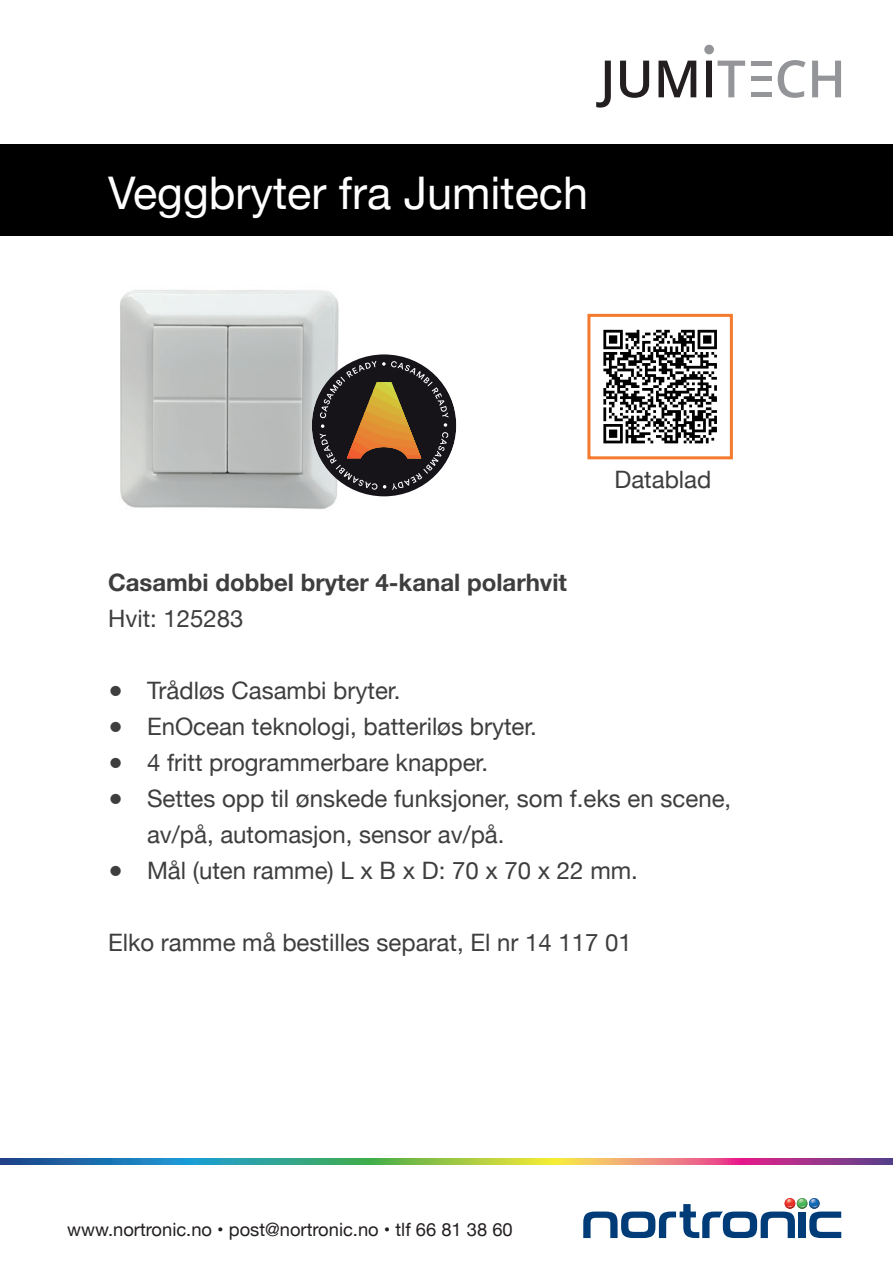
<style>
.page{position:relative;width:893px;height:1276px;background:#fff}
.page>*{position:absolute;margin:0;border:0;box-sizing:border-box;transform-origin:0 0}
.t1{font:45px "Helvetica Neue";color:#fff}
.t2{font:24px/36px "Helvetica Neue";color:#3e3e3f}
.t3{font:700 24px "Helvetica Neue";color:#3e3e3f}
.t4{font:18.3px "Helvetica Neue";color:#231f20}
</style>
<div class="page">
<svg style="left:583px;top:1198px;width:258px;height:40px"></svg>
<svg style="left:0;top:1158px;width:893px;height:6px;background:#7e897f"></svg>
<svg style="left:778px;top:60px;width:63px;height:38px"></svg>
<svg style="left:718px;top:61px;width:27px;height:36px"></svg>
<svg style="left:596px;top:61px;width:116px;height:47px"></svg>
<div style="left:704px;top:45px;width:10px;height:9px;background:#939598;border-radius:50%"></div>
<div style="left:751px;top:92px;width:21px;height:5px;background:#939598"></div>
<div style="left:751px;top:76px;width:21px;height:5px;background:#939598"></div>
<div style="left:751px;top:61px;width:21px;height:5px;background:#939598"></div>
<div style="left:0;top:145px;width:893px;height:91px;background:#000"></div>
<svg style="left:603px;top:330px;width:114px;height:113px"></svg>
<div style="left:587px;top:314px;width:146px;height:145px;border:3px solid #f47b2d"></div>
<img style="left:120px;top:290px;width:219px;height:219px">
<svg style="left:312px;top:354px;width:144px;height:142px;background:#6b5e53"></svg>
<h1 class="t1" style="left:108px;top:160px;width:482px">Veggbryter fra Jumitech</h1>
<p class="t3" style="left:108px;top:564px;width:460px">Casambi dobbel bryter 4-kanal polarhvit</p>
<p class="t2" style="left:108px;top:602px;width:137px">Hvit: 125283</p>
<p class="t2" style="left:614px;top:462px;width:98px">Datablad</p>
<p class="t2" style="left:108px;top:674px;width:294px">● Trådløs Casambi bryter.</p>
<p class="t2" style="left:108px;top:710px;width:430px">● EnOcean teknologi, batteriløs bryter.</p>
<p class="t2" style="left:108px;top:746px;width:382px">● 4 fritt programmerbare knapper.</p>
<p class="t2" style="left:147px;top:782px;width:586px;text-indent:-39px">● Settes opp til ønskede funksjoner, som f.eks en scene, av/på, automasjon, sensor av/på.</p>
<p class="t2" style="left:108px;top:854px;width:531px">● Mål (uten ramme) L x B x D: 70 x 70 x 22 mm.</p>
<p class="t2" style="left:108px;top:926px;width:525px">Elko ramme må bestilles separat, El nr 14 117 01</p>
<p class="t4" style="left:67px;top:1216px;width:447px">www.nortronic.no • post@nortronic.no • tlf 66 81 38 60</p>
</div>
